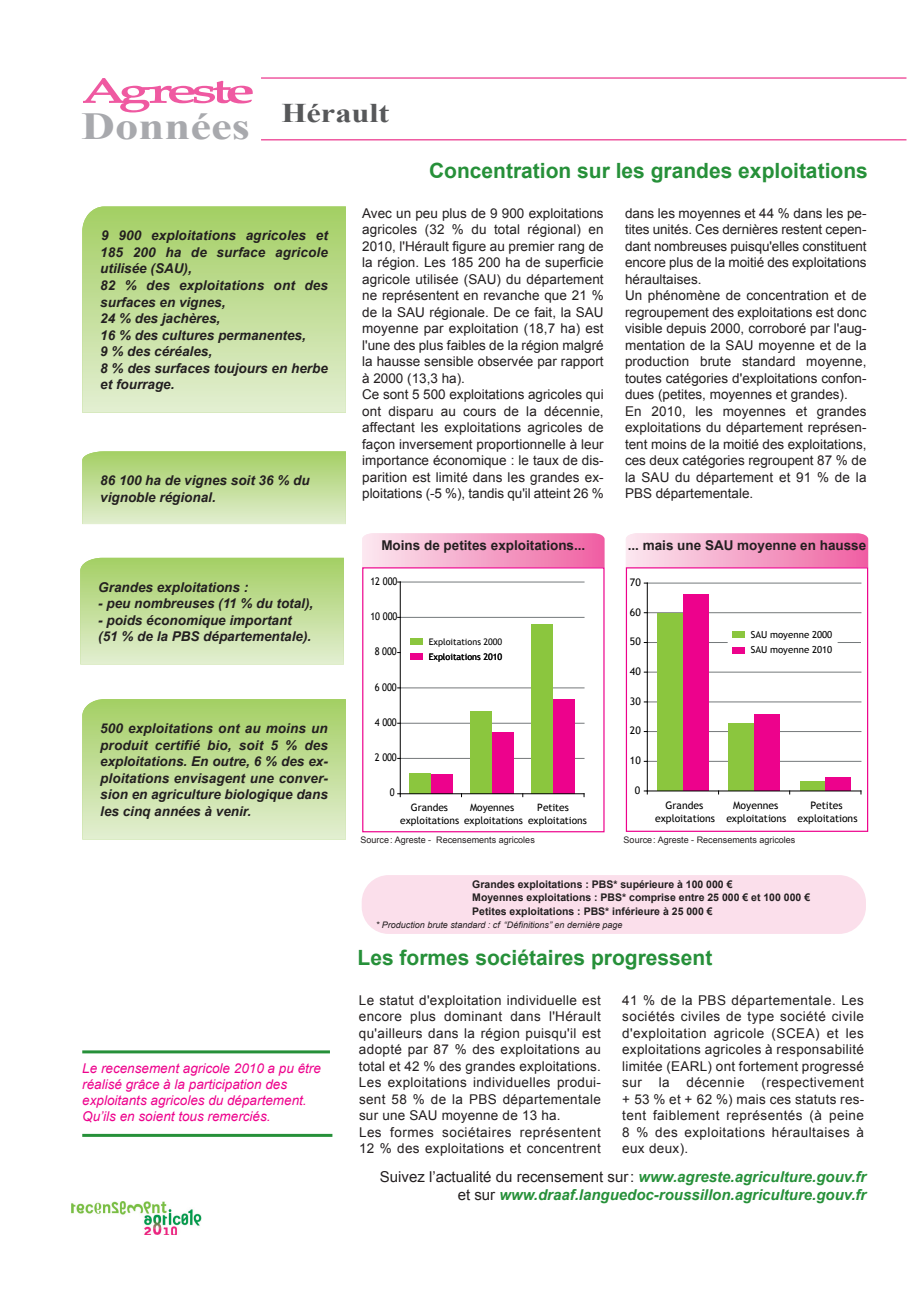
<style>
.page{position:relative;width:920px;height:1290px;background:#fff}
.page>*{position:absolute;margin:0;border:0;box-sizing:border-box;transform-origin:0 0}
.t1{font:700 38.25px "Times New Roman";color:#a8a9ad;scale:1.22 1}
.t2{font:700 27px "Times New Roman";color:#57585a;scale:1.2 1}
.t3{font:700 21px "Arial";color:#269039}
.t4{font:italic 700 15px/18px "Arial";color:#269039;text-align:right}
.t5{font:13.5px/16.5px "Arial";letter-spacing:.005em;color:#231f20}
.t6{font:italic 700 13.5px/16.5px "Arial";color:#231f20}
.t7{font:13.5px/16.5px "Arial";letter-spacing:.025em;color:#231f20}
.t8{font:italic 13.5px/16.2px "Arial";color:#ed028c}
.t9{font:700 13.5px "Arial";color:#231f20}
.t10{font:700 10.5px/13.5px "Arial";color:#231f20}
.t11{font:10.5px "Trebuchet MS+KDNQLH";letter-spacing:-.005em;color:#000001;scale:.88 1}
.t12{font:10.35px/13.4px "Trebuchet MS+FEJDZK";letter-spacing:-.005em;color:#000001;text-align:center}
.t13{font:10.2px/12.8px "Trebuchet MS+KDNQLH";letter-spacing:-.005em;color:#000;text-align:center}
.t14{font:9.6px/15.1px "Trebuchet MS+FEJDZK";color:#000001}
.t15{font:9px "Arial";color:#231f20}
.t16{font:italic 9px "Arial";color:#231f20}
.t17{font:9px "Trebuchet MS+KDNQLH";color:#000001}
.t18{font:9px "Trebuchet MS+KDNQLH";color:#000}
.s1{font-weight:400;font-style:normal;color:#231f20}
</style>
<div class="page">
<img style="left:71px;top:1202px;width:130px;height:33px">
<svg style="left:83px;top:78px;width:170px;height:34px"></svg>
<hr style="left:261px;top:77px;width:645px;height:2px;background:#ef59a1">
<hr style="left:261px;top:139px;width:645px;height:2px;background:#ef59a1">
<svg style="left:80px;top:558px;width:264px;height:106px"></svg>
<svg style="left:362px;top:533px;width:243px;height:34px"></svg>
<hr style="left:400px;top:758px;width:184px;height:1px;background:#75797b">
<hr style="left:400px;top:723px;width:184px;height:1px;background:#75797b">
<hr style="left:400px;top:688px;width:184px;height:1px;background:#75797b">
<hr style="left:400px;top:617px;width:184px;height:1px;background:#75797b">
<hr style="left:400px;top:582px;width:184px;height:1px;background:#75797b">
<div style="left:409px;top:774px;width:22px;height:20px;background:#8bc63e"></div>
<div style="left:470px;top:711px;width:22px;height:83px;background:#8bc63e"></div>
<div style="left:531px;top:624px;width:22px;height:170px;background:#8bc63e"></div>
<div style="left:431px;top:775px;width:22px;height:19px;background:#ed028c"></div>
<div style="left:492px;top:732px;width:22px;height:62px;background:#ed028c"></div>
<div style="left:553px;top:699px;width:22px;height:95px;background:#ed028c"></div>
<hr style="left:400px;top:582px;width:1px;height:212px;background:#000001">
<hr style="left:400px;top:793px;width:184px;height:1px;background:#000001">
<div style="left:410px;top:638px;width:13px;height:7px;background:#8bc63e"></div>
<div style="left:410px;top:654px;width:13px;height:6px;background:#ed028c"></div>
<div style="left:362px;top:567px;width:243px;height:265px;border:1px solid #ed028c"></div>
<svg style="left:626px;top:533px;width:242px;height:34px"></svg>
<hr style="left:647px;top:761px;width:214px;height:1px;background:#75797b">
<hr style="left:647px;top:731px;width:214px;height:1px;background:#75797b">
<hr style="left:647px;top:702px;width:214px;height:1px;background:#75797b">
<hr style="left:647px;top:672px;width:214px;height:1px;background:#75797b">
<hr style="left:647px;top:642px;width:214px;height:1px;background:#75797b">
<hr style="left:647px;top:612px;width:214px;height:1px;background:#75797b">
<hr style="left:647px;top:583px;width:214px;height:1px;background:#75797b">
<div style="left:657px;top:613px;width:26px;height:178px;background:#8bc63e"></div>
<div style="left:729px;top:724px;width:25px;height:67px;background:#8bc63e"></div>
<div style="left:800px;top:781px;width:25px;height:10px;background:#8bc63e"></div>
<div style="left:683px;top:595px;width:25px;height:196px;background:#ed028c"></div>
<div style="left:754px;top:714px;width:25px;height:77px;background:#ed028c"></div>
<div style="left:825px;top:778px;width:26px;height:13px;background:#ed028c"></div>
<hr style="left:647px;top:583px;width:1px;height:208px;background:#000001">
<hr style="left:647px;top:791px;width:214px;height:1px;background:#000001">
<div style="left:732px;top:632px;width:12px;height:6px;background:#8bc63e"></div>
<div style="left:732px;top:647px;width:13px;height:7px;background:#ed028c"></div>
<div style="left:626px;top:567px;width:242px;height:265px;border:1px solid #ed028c"></div>
<svg style="left:82px;top:699px;width:264px;height:140px"></svg>
<svg style="left:82px;top:206px;width:264px;height:207px"></svg>
<svg style="left:82px;top:451px;width:264px;height:73px"></svg>
<div style="left:362px;top:875px;width:504px;height:59px;background:#fbdfeb;border-radius:27px"></div>
<hr style="left:82px;top:1050px;width:248px;height:3px;background:#269039">
<hr style="left:82px;top:1134px;width:250px;height:3px;background:#269039">
<h1 class="t1" style="left:82px;top:105px;width:140px">Données</h1>
<h2 class="t2" style="left:281px;top:98px;width:91px">Hérault</h2>
<h3 class="t3" style="left:429px;top:159px;width:440px">Concentration sur les grandes exploitations</h3>
<p class="t6" style="left:100px;top:228px;width:229px">9 900 exploitations agricoles et<br>185 200 ha de surface agricole utilisée (SAU),<br>82 % des exploitations ont des surfaces en vignes,<br>24 % des jachères,<br>16 % des cultures permanentes,<br>9 % des céréales,<br>8 % des surfaces toujours en herbe et fourrage.</p>
<p class="t6" style="left:100px;top:472px;width:211px">86 100 ha de vignes soit 36 % du vignoble régional.</p>
<p class="t6" style="left:98px;top:579px;width:152px">Grandes exploitations :</p>
<p class="t6" style="left:98px;top:595px;width:217px">- peu nombreuses (11 % du total),</p>
<p class="t6" style="left:98px;top:612px;width:215px">- poids économique important (51 % de la PBS départementale).</p>
<p class="t6" style="left:100px;top:720px;width:229px;text-align:justify">500 exploitations ont au moins un produit certifié bio, soit 5 % des exploitations. En outre, 6 % des ex&shy;ploitations envisagent une conver&shy;sion en agriculture biologique dans les cinq années à venir.</p>
<p class="t8" style="left:82px;top:1060px;width:240px">Le recensement agricole 2010 a pu être réalisé grâce à la participation des exploitants agricoles du département.<br>Qu’ils en soient tous remerciés.</p>
<p class="t5" style="left:362px;top:205px;width:243px">Avec un peu plus de 9 900 exploitations agricoles (32 % du total régional) en 2010, l'Hérault figure au premier rang de la région. Les 185 200 ha de superficie agricole utilisée (SAU) du département ne représentent en revanche que 21 % de la SAU régionale. De ce fait, la SAU moyenne par exploitation (18,7 ha) est l'une des plus faibles de la région malgré la hausse sensible observée par rapport à 2000 (13,3 ha).<br>Ce sont 5 500 exploitations agricoles qui ont disparu au cours de la décennie, affectant les exploitations agricoles de façon inversement proportionnelle à leur importance économique : le taux de dis&shy;parition est limité dans les grandes ex&shy;ploitations (-5 %), tandis qu'il atteint 26 %</p>
<p class="t5" style="left:625px;top:205px;width:243px">dans les moyennes et 44 % dans les pe&shy;tites unités. Ces dernières restent cepen&shy;dant nombreuses puisqu'elles constituent encore plus de la moitié des exploitations héraultaises.<br>Un phénomène de concentration et de regroupement des exploitations est donc visible depuis 2000, corroboré par l'aug&shy;mentation de la SAU moyenne et de la production brute standard moyenne, toutes catégories d'exploitations confon&shy;dues (petites, moyennes et grandes).<br>En 2010, les moyennes et grandes exploitations du département représen&shy;tent moins de la moitié des exploitations, ces deux catégories regroupent 87 % de la SAU du département et 91 % de la PBS départementale.</p>
<p class="t9" style="left:381px;top:538px;width:206px">Moins de petites exploitations...</p>
<p class="t9" style="left:628px;top:538px;width:240px">... mais une SAU moyenne en hausse</p>
<p class="t11" style="left:370px;top:575px;width:32px">12 000</p>
<p class="t12" style="left:630px;top:575px;width:12px">70</p>
<p class="t11" style="left:370px;top:610px;width:32px">10 000</p>
<p class="t12" style="left:630px;top:605px;width:12px">60</p>
<p class="t11" style="left:375px;top:645px;width:27px">8 000</p>
<p class="t17" style="left:429px;top:637px;width:75px">Exploitations 2000</p>
<p class="t18" style="left:429px;top:652px;width:75px">Exploitations 2010</p>
<p class="t12" style="left:630px;top:635px;width:12px">50</p>
<p class="t14" style="left:751px;top:627px;width:83px">SAU moyenne 2000<br>SAU moyenne 2010</p>
<p class="t12" style="left:630px;top:664px;width:12px">40</p>
<p class="t11" style="left:375px;top:681px;width:27px">6 000</p>
<p class="t12" style="left:630px;top:694px;width:12px">30</p>
<p class="t11" style="left:375px;top:716px;width:27px">4 000</p>
<p class="t12" style="left:630px;top:724px;width:12px">20</p>
<p class="t11" style="left:375px;top:751px;width:27px">2 000</p>
<p class="t12" style="left:630px;top:754px;width:12px">10</p>
<p class="t11" style="left:390px;top:787px;width:7px">0</p>
<p class="t12" style="left:635px;top:783px;width:7px">0</p>
<p class="t13" style="left:400px;top:801px;width:60px">Grandes exploitations</p>
<p class="t13" style="left:464px;top:801px;width:60px">Moyennes exploitations</p>
<p class="t13" style="left:528px;top:801px;width:60px;text-align:left;text-indent:9px">Petites exploitations</p>
<p class="t12" style="left:655px;top:798px;width:62px">Grandes exploitations</p>
<p class="t12" style="left:726px;top:798px;width:62px">Moyennes exploitations</p>
<p class="t12" style="left:797px;top:798px;width:62px">Petites exploitations</p>
<p class="t15" style="left:361px;top:835px;width:176px">Source: Agreste - Recensements agricoles</p>
<p class="t15" style="left:624px;top:835px;width:173px">Source: Agreste - Recensements agricoles</p>
<p class="t10" style="left:472px;top:877px;width:339px">Grandes exploitations : PBS* supérieure à 100 000 €<br>Moyennes exploitations : PBS* comprise entre 25 000 € et 100 000 €<br>Petites exploitations : PBS* inférieure à 25 000 €</p>
<p class="t16" style="left:376px;top:920px;width:248px">* Production brute standard : cf “Définitions” en dernière page</p>
<h3 class="t3" style="left:358px;top:946px;width:356px">Les formes sociétaires progressent</h3>
<p class="t7" style="left:359px;top:992px;width:244px">Le statut d'exploitation individuelle est encore plus dominant dans l'Hérault qu'ailleurs dans la région puisqu'il est adopté par 87 % des exploitations au total et 42 % des grandes exploitations.<br>Les exploitations individuelles produi&shy;sent 58 % de la PBS départementale sur une SAU moyenne de 13 ha.<br>Les formes sociétaires représentent 12 % des exploitations et concentrent</p>
<p class="t5" style="left:622px;top:992px;width:244px;text-align:justify">41 % de la PBS départementale. Les sociétés civiles de type société civile d'exploitation agricole (SCEA) et les exploitations agricoles à responsabilité limitée (EARL) ont fortement progressé sur la décennie (respectivement + 53 % et + 62 %) mais ces statuts res&shy;tent faiblement représentés (à peine 8 % des exploitations héraultaises à eux deux).</p>
<p class="t4" style="left:380px;top:1168px;width:488px"><span class="s1">Suivez l’actualité du recensement sur:</span> www.agreste.agriculture.gouv.fr <span class="s1">et sur</span> www.draaf.languedoc-roussillon.agriculture.gouv.fr</p>
</div>
